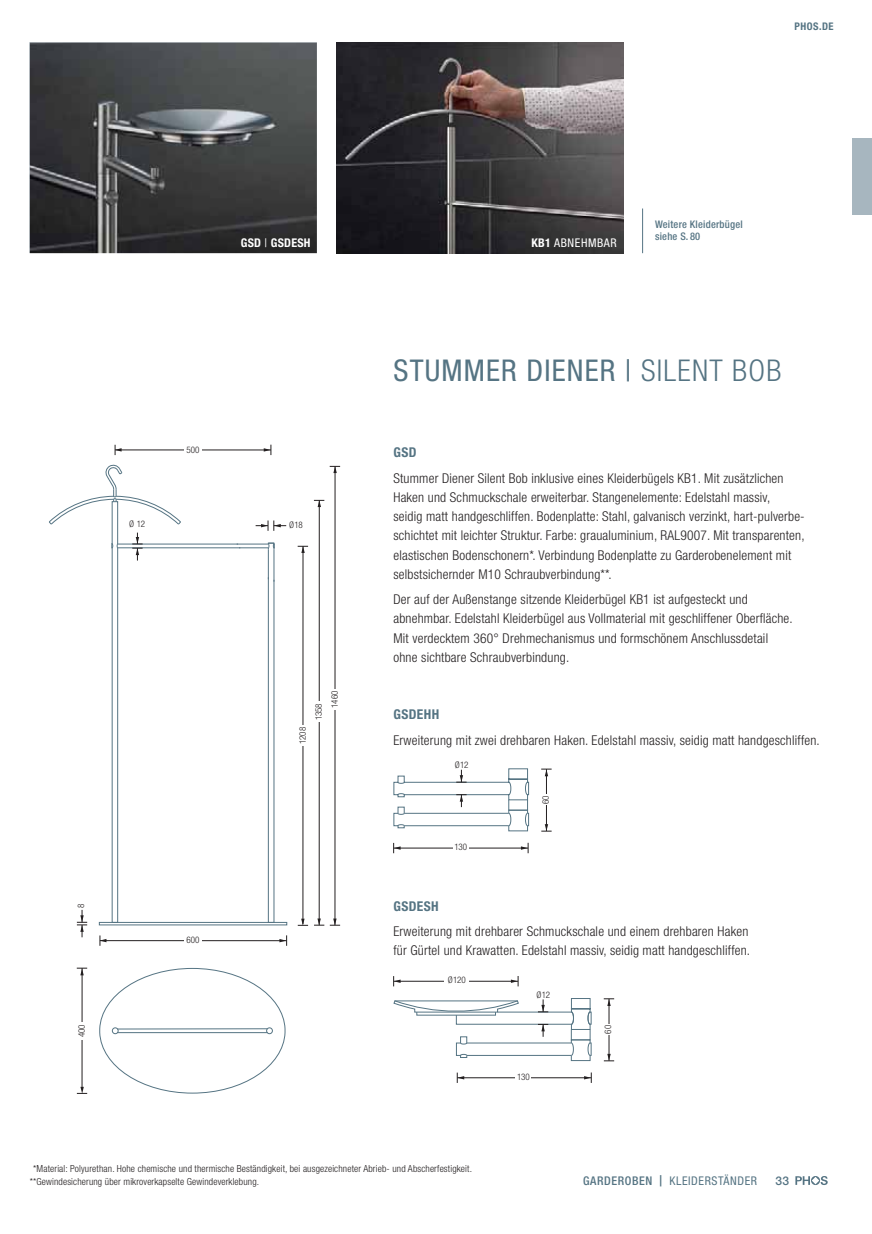
<style>
.page{position:relative;width:872px;height:1234px;background:#fff}
.page>*{position:absolute;margin:0;border:0;box-sizing:border-box;transform-origin:0 0}
.t1{font:condensed 30px "Helvetica Neue LT Std";letter-spacing:.04em;color:#557483}
.t2{font:300 condensed 13.5px/19.2px "Helvetica Neue LT Std";letter-spacing:.015em;color:#231f20}
.t3{font:700 condensed 13.5px "Helvetica Neue LT Std";letter-spacing:.03em;color:#557483}
.t4{font:condensed 12px "Helvetica Neue LT Std";letter-spacing:.05em;color:#557483}
.t5{font:condensed 12px "Helvetica Neue LT Std";letter-spacing:.05em;color:#fff}
.t6{font:700 condensed 12px "Helvetica Neue LT Std";letter-spacing:.02em;color:#fff}
.t7{font:500 12px "Helvetica Neue LT Std";color:#557483}
.t8{font:500 condensed 10.5px/12.8px "Helvetica Neue LT Std";letter-spacing:.02em;color:#557483}
.t9{font:700 condensed 10.5px "Helvetica Neue LT Std";letter-spacing:.05em;color:#557483}
.t10{font:300 condensed 9.75px/12.8px "Helvetica Neue LT Std";letter-spacing:.015em;color:#231f20}
.t11{font:300 condensed 9px "Helvetica Neue LT Std";color:#231f20}
.s1{font-weight:400}
.s2{font-weight:700}
.s3{font-weight:300}
.s4{font-weight:500}
.s5{font-weight:500;font-stretch:normal;font-size:11.25px}
</style>
<div class="page">
<img style="left:30px;top:43px;width:287px;height:210px">
<img style="left:336px;top:43px;width:287px;height:210px">
<hr style="left:609px;top:998px;width:1px;height:62px;background:#231f20">
<svg style="left:604px;top:1053px;width:10px;height:8px"></svg>
<svg style="left:604px;top:998px;width:10px;height:7px"></svg>
<div style="left:605px;top:1023px;width:7px;height:11px;background:#fff"></div>
<hr style="left:457px;top:1077px;width:134px;height:1px;background:#231f20">
<svg style="left:457px;top:1072px;width:7px;height:10px"></svg>
<svg style="left:584px;top:1072px;width:8px;height:10px"></svg>
<div style="left:516px;top:1073px;width:15px;height:7px;background:#fff"></div>
<hr style="left:394px;top:980px;width:124px;height:1px;background:#231f20">
<svg style="left:393px;top:976px;width:7px;height:10px"></svg>
<svg style="left:511px;top:976px;width:8px;height:10px"></svg>
<div style="left:445px;top:976px;width:24px;height:8px;background:#fff"></div>
<svg style="left:393px;top:998px;width:199px;height:59px"></svg>
<hr style="left:546px;top:769px;width:1px;height:61px;background:#231f20">
<svg style="left:541px;top:824px;width:10px;height:7px"></svg>
<svg style="left:541px;top:768px;width:10px;height:8px"></svg>
<div style="left:542px;top:794px;width:8px;height:10px;background:#fff"></div>
<hr style="left:394px;top:847px;width:134px;height:1px;background:#231f20">
<svg style="left:393px;top:842px;width:7px;height:11px"></svg>
<svg style="left:521px;top:842px;width:8px;height:11px"></svg>
<div style="left:453px;top:843px;width:15px;height:8px;background:#fff"></div>
<div style="left:508px;top:825px;width:20px;height:6px;border:1px solid #557483"></div>
<svg style="left:393px;top:768px;width:136px;height:60px"></svg>
<svg style="left:99px;top:967px;width:187px;height:126px"></svg>
<div style="left:266px;top:1027px;width:7px;height:6px;border:1px solid #557483;border-radius:50%"></div>
<hr style="left:117px;top:1031px;width:150px;height:1px;background:#557483">
<hr style="left:117px;top:1028px;width:150px;height:1px;background:#557483">
<hr style="left:82px;top:967px;width:1px;height:120px;background:#231f20">
<svg style="left:77px;top:1086px;width:10px;height:7px"></svg>
<svg style="left:77px;top:967px;width:10px;height:8px"></svg>
<div style="left:78px;top:1021px;width:8px;height:18px;background:#fff"></div>
<svg style="left:49px;top:464px;width:132px;height:61px"></svg>
<svg style="left:99px;top:537px;width:188px;height:388px"></svg>
<svg style="left:239px;top:542px;width:36px;height:7px"></svg>
<hr style="left:237px;top:543px;width:31px;height:1px;background:#557483">
<hr style="left:118px;top:547px;width:122px;height:1px;background:#557483">
<hr style="left:268px;top:549px;width:1px;height:30px;background:#557483">
<svg style="left:268px;top:576px;width:7px;height:346px"></svg>
<hr style="left:115px;top:449px;width:156px;height:1px;background:#231f20">
<svg style="left:115px;top:444px;width:7px;height:11px"></svg>
<svg style="left:264px;top:444px;width:8px;height:11px"></svg>
<div style="left:184px;top:446px;width:18px;height:7px;background:#fff"></div>
<hr style="left:100px;top:940px;width:187px;height:1px;background:#231f20">
<svg style="left:100px;top:935px;width:6px;height:10px"></svg>
<svg style="left:279px;top:935px;width:8px;height:10px"></svg>
<div style="left:184px;top:936px;width:17px;height:8px;background:#fff"></div>
<hr style="left:335px;top:466px;width:1px;height:458px;background:#231f20">
<svg style="left:330px;top:918px;width:10px;height:7px"></svg>
<svg style="left:330px;top:466px;width:10px;height:7px"></svg>
<div style="left:331px;top:688px;width:9px;height:21px;background:#fff"></div>
<svg style="left:77px;top:909px;width:10px;height:28px"></svg>
<div style="left:112px;top:501px;width:6px;height:43px;border:1px solid #557483"></div>
<hr style="left:303px;top:546px;width:1px;height:378px;background:#231f20">
<svg style="left:298px;top:918px;width:10px;height:7px"></svg>
<svg style="left:298px;top:546px;width:10px;height:7px"></svg>
<div style="left:299px;top:725px;width:8px;height:20px;background:#fff"></div>
<svg style="left:256px;top:520px;width:30px;height:10px"></svg>
<hr style="left:319px;top:500px;width:1px;height:424px;background:#231f20">
<svg style="left:314px;top:918px;width:10px;height:7px"></svg>
<svg style="left:314px;top:500px;width:10px;height:7px"></svg>
<div style="left:315px;top:701px;width:9px;height:21px;background:#fff"></div>
<div style="left:127px;top:521px;width:21px;height:6px;background:#fff"></div>
<svg style="left:132px;top:532px;width:11px;height:28px"></svg>
<hr style="left:642px;top:208px;width:1px;height:45px;background:#557483">
<svg style="left:795px;top:1176px;width:32px;height:8px"></svg>
<div style="left:853px;top:138px;width:19px;height:77px;background:#a7b6bf"></div>
<p class="t9" style="left:794px;top:20px;width:41px">PHOS.DE</p>
<p class="t6" style="left:241px;top:235px;width:71px">GSD <span class="s1">|</span> GSDESH</p>
<p class="t5" style="left:531px;top:238px;width:87px"><span class="s2">KB1</span> ABNEHMBAR</p>
<p class="t8" style="left:655px;top:219px;width:89px">Weitere Kleiderbügel siehe S. 80</p>
<p class="t11" style="left:129px;top:521px;width:17px">Ø 12</p>
<p class="t11" style="left:187px;top:446px;width:14px">500</p>
<p class="t11" style="left:78px;top:907px;width:6px;rotate:-90deg">8</p>
<p class="t11" style="left:78px;top:1037px;width:14px;rotate:-90deg">400</p>
<p class="t11" style="left:186px;top:936px;width:14px">600</p>
<p class="t11" style="left:289px;top:521px;width:15px">Ø 18</p>
<p class="t11" style="left:299px;top:743px;width:18px;rotate:-90deg">1208</p>
<p class="t11" style="left:315px;top:720px;width:18px;rotate:-90deg">1358</p>
<p class="t11" style="left:331px;top:707px;width:18px;rotate:-90deg">1460</p>
<h1 class="t1" style="left:393px;top:359px;width:389px">STUMMER DIENER | <span class="s3">SILENT BOB</span></h1>
<p class="t3" style="left:393px;top:445px;width:25px">GSD</p>
<p class="t2" style="left:393px;top:470px;width:413px">Stummer Diener Silent Bob inklusive eines Kleiderbügels KB1. Mit zusätzlichen Haken und Schmuckschale erweiterbar. Stangenelemente: Edelstahl massiv,<br>seidig matt handgeschliffen. Bodenplatte: Stahl, galvanisch verzinkt, hart-pulverbe&shy;schichtet mit leichter Struktur. Farbe: graualuminium, RAL9007. Mit transparenten, elastischen Bodenschonern*. Verbindung Bodenplatte zu Garderobenelement mit selbstsichernder M10 Schraubverbindung**.</p>
<p class="t2" style="left:393px;top:591px;width:401px">Der auf der Außenstange sitzende Kleiderbügel KB1 ist aufgesteckt und abnehmbar. Edelstahl Kleiderbügel aus Vollmaterial mit geschliffener Oberfläche.<br>Mit verdecktem 360° Drehmechanismus und formschönem Anschlussdetail ohne sichtbare Schraubverbindung.</p>
<p class="t3" style="left:393px;top:706px;width:47px">GSDEHH</p>
<p class="t2" style="left:393px;top:731px;width:428px">Erweiterung mit zwei drehbaren Haken. Edelstahl massiv, seidig matt handgeschliffen.</p>
<p class="t11" style="left:455px;top:761px;width:15px">Ø 12</p>
<p class="t11" style="left:454px;top:843px;width:14px">130</p>
<p class="t11" style="left:542px;top:803px;width:10px;rotate:-90deg">60</p>
<p class="t3" style="left:393px;top:897px;width:47px">GSDESH</p>
<p class="t2" style="left:393px;top:923px;width:358px">Erweiterung mit drehbarer Schmuckschale und einem drehbaren Haken für Gürtel und Krawatten. Edelstahl massiv, seidig matt handgeschliffen.</p>
<p class="t11" style="left:448px;top:976px;width:19px">Ø 120</p>
<p class="t11" style="left:536px;top:991px;width:15px">Ø 12</p>
<p class="t11" style="left:517px;top:1073px;width:14px">130</p>
<p class="t11" style="left:605px;top:1033px;width:10px;rotate:-90deg">60</p>
<p class="t10" style="left:30px;top:1163px;width:444px;text-indent:3px">*Material: Polyurethan. Hohe chemische und thermische Beständigkeit, bei ausgezeichneter Abrieb- und Abscherfestigkeit. **Gewindesicherung über mikroverkapselte Gewindeverklebung.</p>
<p class="t7" style="left:775px;top:1173px;width:15px">33</p>
<p class="t4" style="left:583px;top:1176px;width:175px"><span class="s4">GARDEROBEN</span> <span class="s5">|</span> KLEIDERSTÄNDER</p>
</div>
